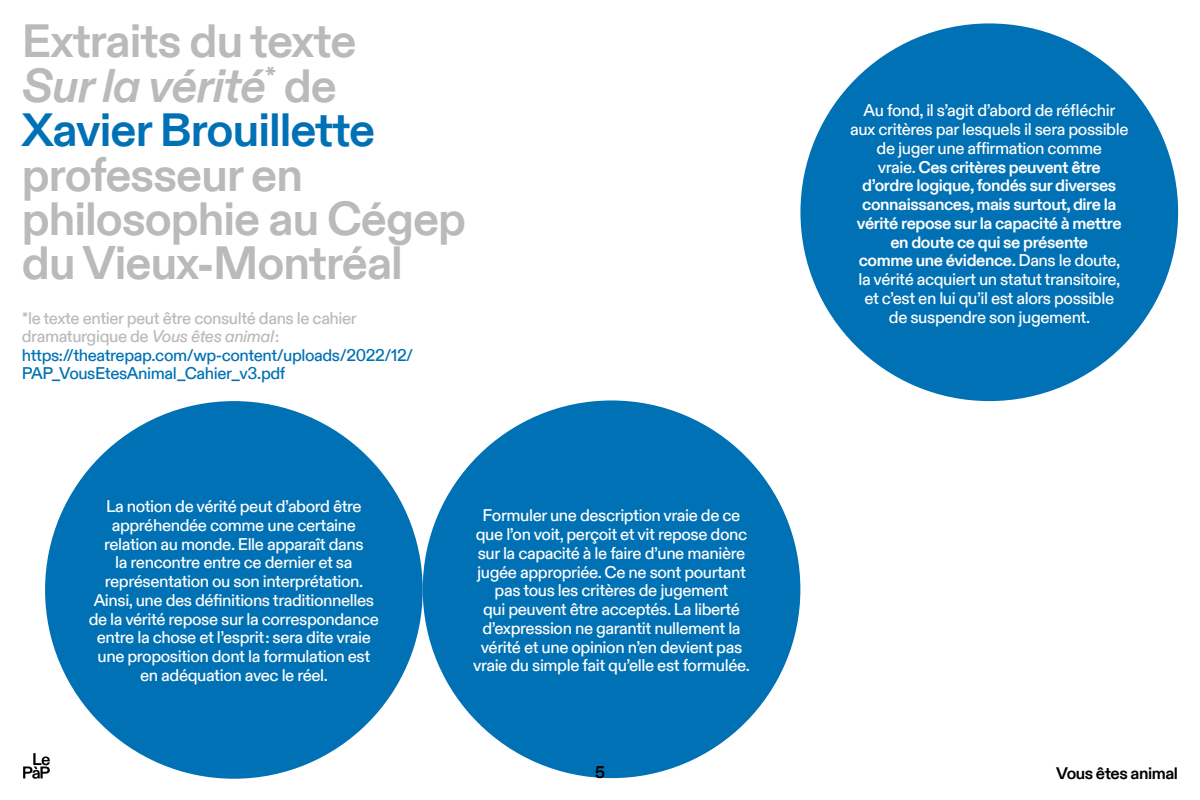
<style>
.page{position:relative;width:1200px;height:800px;background:#fff}
.page>*{position:absolute;margin:0;border:0;box-sizing:border-box;transform-origin:0 0}
.t1{font:700 47.5px/44.4px "ABC Diatype";letter-spacing:-.02em;color:#bababa}
.t2{font:500 16.88px/18.8px "ABC Diatype";letter-spacing:-.025em;color:#fff;text-align:center}
.t3{font:500 16.88px/18.1px "ABC Diatype";letter-spacing:-.025em;color:#0071b4}
.t4{font:700 16.88px "ABC Diatype";letter-spacing:-.025em;color:#000}
.s1{font-style:italic}
.s2{color:#0071b4}
.s3{color:#bababa}
.s4{font-style:italic;color:#bababa}
.s5{font-weight:700}
</style>
<div class="page">
<div style="left:45px;top:401px;width:378px;height:378px;background:#0071b4;border-radius:50%"></div>
<div style="left:800px;top:23px;width:378px;height:378px;background:#0071b4;border-radius:50%"></div>
<div style="left:423px;top:400px;width:377px;height:378px;background:#0071b4;border-radius:50%"></div>
<svg style="left:23px;top:753px;width:27px;height:26px"></svg>
<h1 class="t1" style="left:22px;top:16px;width:355px">Extraits du texte<br><span class="s1">Sur la vérité</span><sup>*</sup> de<br><span class="s2">Xavier Brouillette</span></h1>
<h1 class="t1" style="left:22px;top:150px;width:446px">professeur en philosophie au Cégep du Vieux-Montréal</h1>
<p class="t3" style="left:22px;top:308px;width:393px"><span class="s3">*le texte entier peut être consulté dans le cahier dramaturgique de</span> <span class="s4">Vous êtes animal</span> <span class="s3">: </span>https://theatrepap.com/wp-content/uploads/2022/12/ PAP_VousEtesAnimal_Cahier_v3.pdf</p>
<p class="t2" style="left:850px;top:100px;width:280px">Au fond, il s’agit d’abord de réfléchir aux critères par lesquels il sera possible de juger une affirmation comme<br>vraie. <span class="s5">Ces critères peuvent être d’ordre logique, fondés sur diverses connaissances, mais surtout, dire la vérité repose sur la capacité à mettre en doute ce qui se présente<br>comme une évidence.</span> Dans le doute,<br>la vérité acquiert un statut transitoire, et c’est en lui qu’il est alors possible<br>de suspendre son jugement.</p>
<p class="t2" style="left:89px;top:496px;width:292px">La notion de vérité peut d’abord être appréhendée comme une certaine relation au monde. Elle apparaît dans<br>la rencontre entre ce dernier et sa représentation ou son interprétation.<br>Ainsi, une des définitions traditionnelles de la vérité repose sur la correspondance entre la chose et l’esprit : sera dite vraie une proposition dont la formulation est en adéquation avec le réel.</p>
<p class="t2" style="left:473px;top:505px;width:279px">Formuler une description vraie de ce que l’on voit, perçoit et vit repose donc sur la capacité à le faire d’une manière jugée appropriée. Ce ne sont pourtant pas tous les critères de jugement<br>qui peuvent être acceptés. La liberté d’expression ne garantit nullement la vérité et une opinion n’en devient pas vraie du simple fait qu’elle est formulée.</p>
<p class="t4" style="left:595px;top:759px;width:11px">5</p>
<p class="t4" style="left:1056px;top:760px;width:123px">Vous êtes animal</p>
</div>
